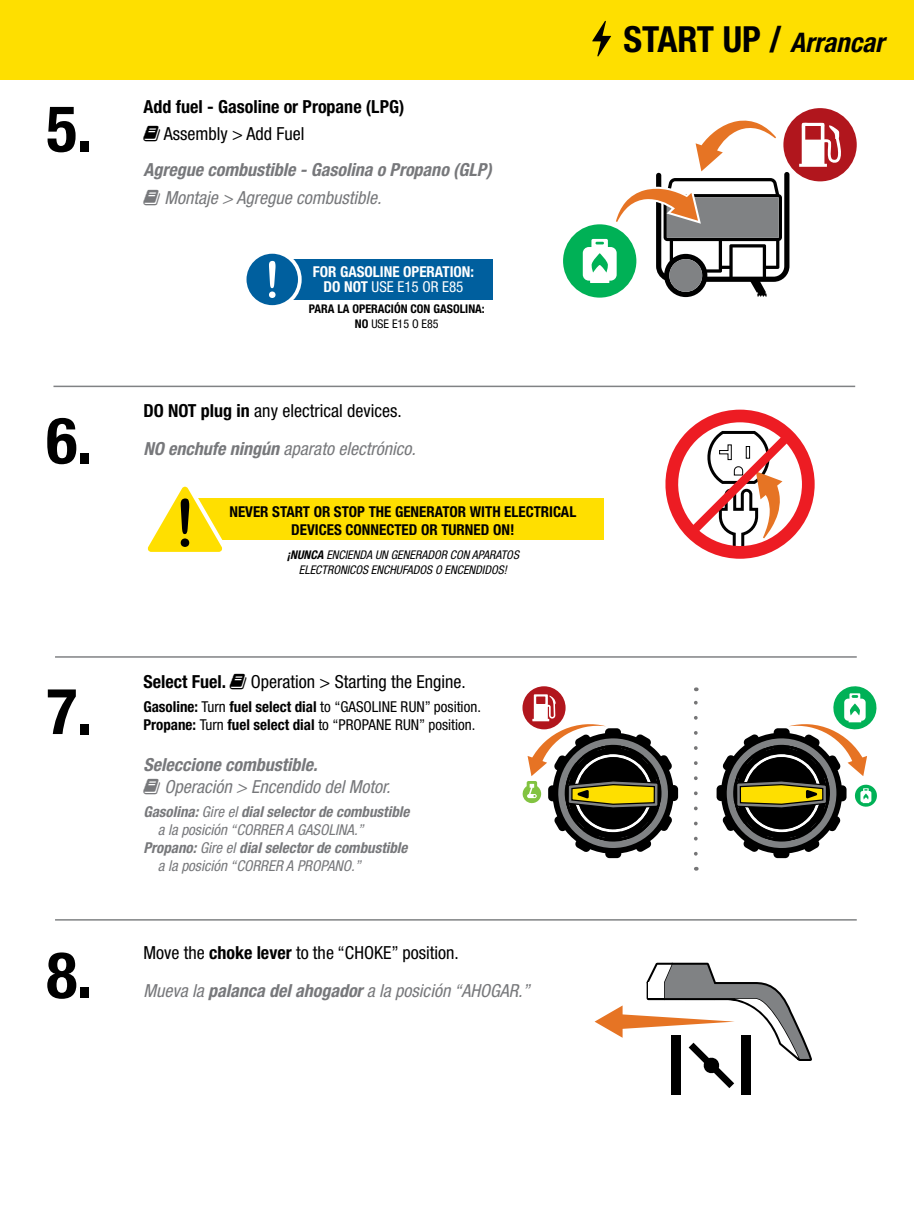
<style>
.page{position:relative;width:915px;height:1212px;background:#fff}
.page>*{position:absolute;margin:0;border:0;box-sizing:border-box;transform-origin:0 0}
.t1{font:700 condensed 64.2px "Helvetica Neue LT Std";color:#000}
.t2{font:700 condensed 36px "Helvetica Neue LT Std";color:#000}
.t3{font:condensed 18px/38.2px "Helvetica Neue LT Std";color:#000}
.t4{font:italic condensed 18px "Helvetica Neue LT Std";color:#77787b}
.t5{font:italic 700 condensed 18px "Helvetica Neue LT Std";color:#77787b}
.t6{font:700 condensed 18px "Helvetica Neue LT Std";color:#000}
.t7{font:condensed 15px/18px "Helvetica Neue LT Std";color:#000}
.t8{font:italic 700 condensed 15px "Helvetica Neue LT Std";color:#77787b}
.t9{font:700 condensed 15px/18px "Helvetica Neue LT Std";color:#000;text-align:center}
.t10{font:italic condensed 15px "Helvetica Neue LT Std";color:#77787b}
.t11{font:700 condensed 15px/15px "Helvetica Neue LT Std";color:#fff;text-align:center}
.t12{font:italic condensed 12px/15px "Helvetica Neue LT Std";color:#000;text-align:center}
.t13{font:700 condensed 12px/15px "Helvetica Neue LT Std";color:#000;text-align:center}
.s1{font-weight:400}
.s2{font-weight:700}
.s3{font-style:italic;color:#77787b}
.s4{font-weight:700;font-style:italic;color:#77787b}
.s5{font-style:italic;font-size:27px}
</style>
<div class="page">
<div style="left:0;top:0;width:913px;height:80px;background:#fedf00"></div>
<hr style="left:53px;top:386px;width:801px;height:1px;background:#808284">
<hr style="left:55px;top:656px;width:801px;height:2px;background:#808284">
<hr style="left:55px;top:919px;width:801px;height:1px;background:#808284">
<div style="left:188px;top:498px;width:415px;height:42px;background:#ffdf00"></div>
<svg style="left:665px;top:410px;width:149px;height:149px"></svg>
<svg style="left:147px;top:486px;width:76px;height:66px"></svg>
<div style="left:783px;top:108px;width:73px;height:73px;background:#b1161d;border-radius:50%"></div>
<svg style="left:799px;top:123px;width:42px;height:44px"></svg>
<div style="left:563px;top:224px;width:73px;height:74px;background:#00b156;border-radius:50%"></div>
<svg style="left:566px;top:291px;width:93px;height:367px"></svg>
<svg style="left:592px;top:21px;width:19px;height:35px"></svg>
<svg style="left:582px;top:120px;width:207px;height:177px"></svg>
<div style="left:268px;top:259px;width:224px;height:41px;background:#005f9e"></div>
<div style="left:244px;top:252px;width:56px;height:55px;background:#005f9e;border-radius:50%"></div>
<div style="left:243px;top:250px;width:58px;height:59px;border:4px solid #fff;border-radius:50%"></div>
<svg style="left:269px;top:261px;width:6px;height:37px"></svg>
<svg style="left:522px;top:686px;width:355px;height:409px"></svg>
<h1 class="t1" style="left:46px;top:90px;width:48px">5.</h1>
<p class="t6" style="left:143px;top:95px;width:262px">Add fuel - Gasoline or Propane (LPG)</p>
<p class="t3" style="left:164px;top:115px;width:142px">Assembly &gt; Add Fuel</p>
<p class="t5" style="left:143px;top:159px;width:350px">Agregue combustible - Gasolina o Propano (GLP)</p>
<p class="t4" style="left:164px;top:187px;width:219px">Montaje &gt; Agregue combustible.</p>
<p class="t11" style="left:313px;top:264px;width:163px">FOR GASOLINE OPERATION:<br>DO NOT <span class="s1">USE E15 OR E85</span></p>
<h1 class="t1" style="left:46px;top:402px;width:48px">6.</h1>
<h1 class="t1" style="left:46px;top:672px;width:48px">7.</h1>
<p class="t13" style="left:309px;top:301px;width:177px">PARA LA OPERACIÓN CON GASOLINA:<br>NO <span class="s1">USE E15 O E85</span></p>
<p class="t3" style="left:143px;top:392px;width:260px"><span class="s2">DO NOT plug in</span> any electrical devices.</p>
<p class="t4" style="left:143px;top:439px;width:274px"><span class="s2">NO enchufe ningún</span> aparato electrónico.</p>
<p class="t9" style="left:229px;top:503px;width:348px">NEVER START OR STOP THE GENERATOR WITH ELECTRICAL<br>DEVICES CONNECTED OR TURNED ON!</p>
<p class="t12" style="left:286px;top:547px;width:234px"><span class="s2">¡NUNCA</span> ENCIENDA UN GENERADOR CON APARATOS<br>ELECTRONICOS ENCHUFADOS O ENCENDIDOS!</p>
<p class="t6" style="left:143px;top:670px;width:84px">Select Fuel.</p>
<p class="t3" style="left:251px;top:662px;width:216px">Operation &gt; Starting the Engine.</p>
<p class="t7" style="left:143px;top:697px;width:339px"><span class="s2">Gasoline:</span> Turn <span class="s2">fuel select dial</span> to “GASOLINE RUN” position.<br><span class="s2">Propane:</span> Turn <span class="s2">fuel select dial</span> to “PROPANE RUN” position.</p>
<p class="t5" style="left:143px;top:754px;width:175px">Seleccione combustible.</p>
<p class="t4" style="left:164px;top:776px;width:228px">Operación &gt; Encendido del Motor.</p>
<p class="t8" style="left:143px;top:802px;width:267px">Gasolina: <span class="s1">Gire el</span> dial selector de combustible</p>
<p class="t10" style="left:158px;top:820px;width:207px">a la posición “CORRER A GASOLINA.”</p>
<p class="t8" style="left:143px;top:838px;width:265px">Propano: <span class="s1">Gire el</span> dial selector de combustible</p>
<p class="t10" style="left:158px;top:856px;width:205px">a la posición “CORRER A PROPANO.”</p>
<h1 class="t1" style="left:46px;top:936px;width:48px">8.</h1>
<p class="t3" style="left:143px;top:933px;width:388px">Move the <span class="s2">choke lever</span> to the “CHOKE” position.<br><span class="s3">Mueva la</span> <span class="s4">palanca del ahogador</span> <span class="s3">a la posición “AHOGAR.”</span></p>
<h2 class="t2" style="left:623px;top:18px;width:262px">START UP / <span class="s5">Arrancar</span></h2>
</div>
